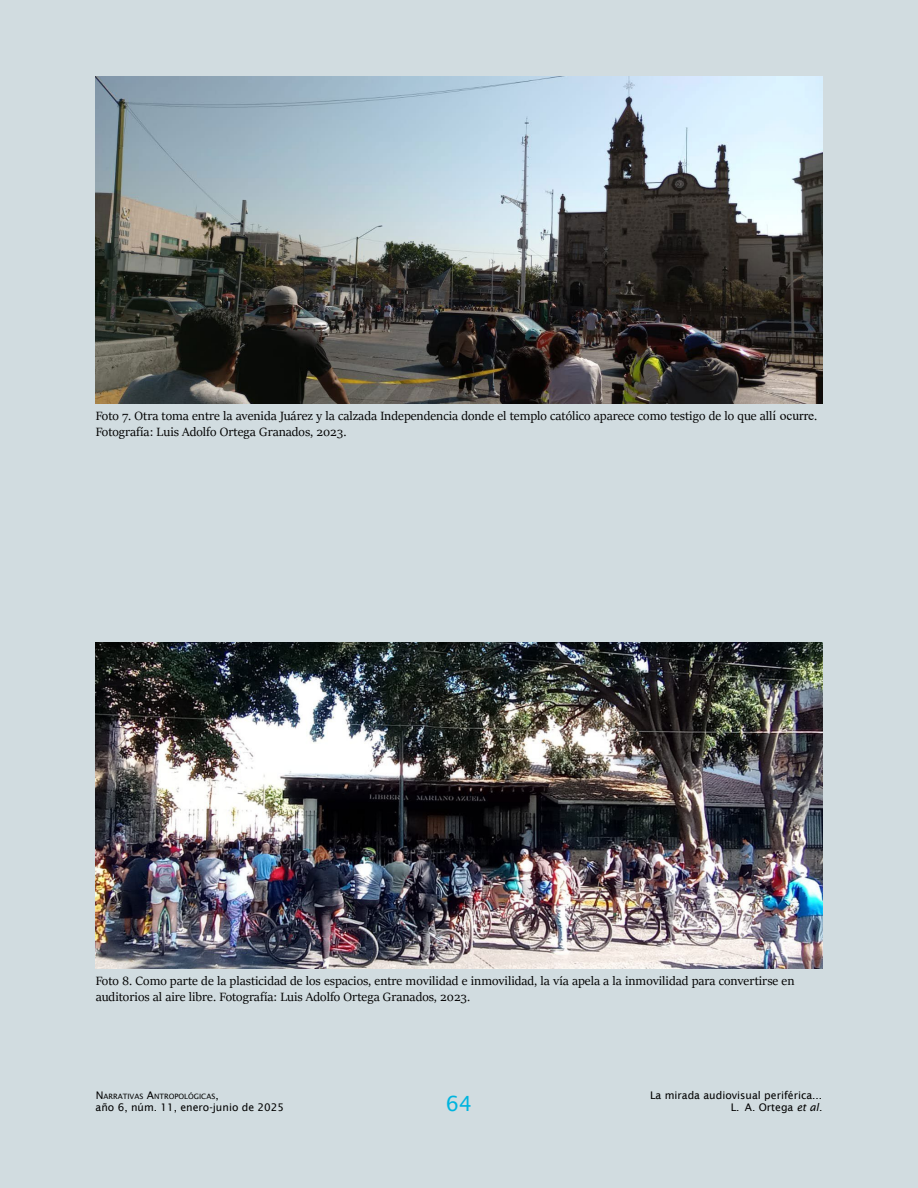
<style>
.page{position:relative;width:918px;height:1188px;background:#d1dce0}
.page>*{position:absolute;margin:0;border:0;box-sizing:border-box;transform-origin:0 0}
.t1{font:21px "Lucida Sans";color:#00b4de}
.t2{font:13.5px/16.5px "Sitka Display";color:#000}
.t3{font:10.5px "Lucida Sans";color:#000}
.t4{font:7.35px "Lucida Sans";color:#000}
.s1{font-family:"Times New Roman"}
.s2{font-size:10.5px}
.s3{font-style:italic}
</style>
<div class="page">
<img style="left:96px;top:77px;width:726px;height:326px">
<img style="left:96px;top:642px;width:726px;height:326px">
<p class="t2" style="left:96px;top:407px;width:723px">Foto 7. Otra toma entre la avenida Juárez y la calzada Independencia donde el templo católico aparece como testigo de lo que all<span class="s1">í ocurre</span>.<br>Fotografía: Luis Adolfo Ortega Granados, 2023.</p>
<p class="t2" style="left:96px;top:972px;width:700px">Foto 8. Como parte de la plasticidad de los espacios, entre movilidad e inmovilidad, la vía apela a la inmovilidad para convertirse en auditorios al aire libre. Fotografía: Luis Adolfo Ortega Granados, 2023.</p>
<p class="t4" style="left:96px;top:1092px;width:125px"><span class="s2">N</span>ARRATIVAS <span class="s2">A</span>NTROPOLÓGICAS<span class="s2">,</span></p>
<h1 class="t1" style="left:446px;top:1092px;width:28px">64</h1>
<p class="t3" style="left:650px;top:1089px;width:174px">La mirada audiovisual periférica...</p>
<p class="t3" style="left:96px;top:1101px;width:190px">año 6, núm. 11, enero-junio de 2025</p>
<p class="t3" style="left:731px;top:1101px;width:93px">L. A. Ortega <span class="s3">et al</span>.</p>
</div>
